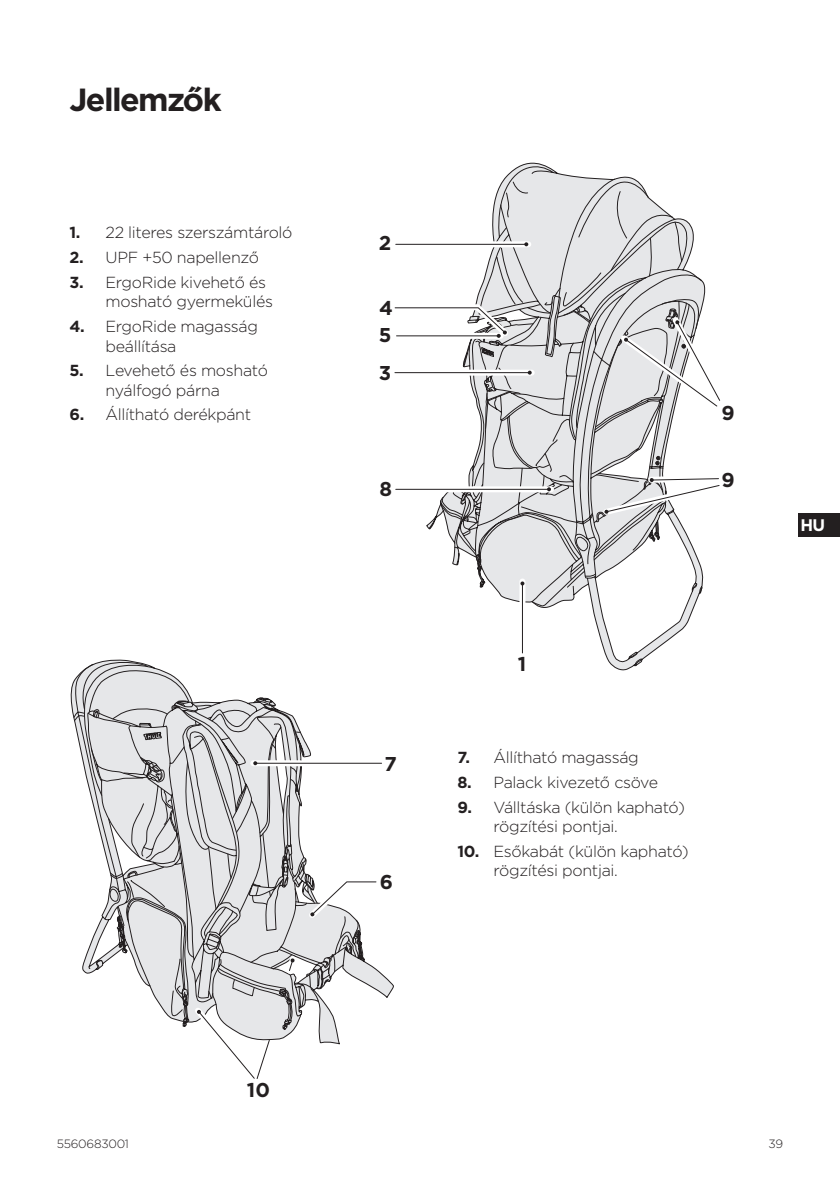
<style>
.page{position:relative;width:840px;height:1191px;background:#fff}
.page>*{position:absolute;margin:0;border:0;box-sizing:border-box;transform-origin:0 0}
.Heading{font:700 32px "Gotham";letter-spacing:-.05em;color:#231f20}
.t1{font:700 20px "Thule";color:#231f20}
.t2{font:700 16.8px "Thule";color:#fff}
.t3{font:300 16px/19.2px "Gotham";letter-spacing:-.02em;color:#231f20}
.t4{font:300 12px "Thule";letter-spacing:-.02em;color:#231f20}
.s1{font-weight:700}
</style>
<div class="page">
<div style="left:797px;top:513px;width:42px;height:23px;background:#231f20"></div>
<svg style="left:435px;top:171px;width:268px;height:495px"></svg>
<svg style="left:182px;top:762px;width:212px;height:283px"></svg>
<svg style="left:72px;top:659px;width:288px;height:360px"></svg>
<div style="left:519px;top:581px;width:6px;height:72px;background:#fff"></div>
<hr style="left:522px;top:583px;width:1px;height:70px;background:#231f20">
<svg style="left:520px;top:581px;width:4px;height:4px"></svg>
<svg style="left:395px;top:241px;width:133px;height:6px"></svg>
<hr style="left:395px;top:244px;width:131px;height:1px;background:#231f20">
<svg style="left:524px;top:242px;width:4px;height:4px"></svg>
<svg style="left:395px;top:370px;width:136px;height:6px"></svg>
<hr style="left:394px;top:372px;width:135px;height:1px;background:#231f20">
<svg style="left:527px;top:371px;width:4px;height:4px"></svg>
<svg style="left:394px;top:301px;width:119px;height:40px"></svg>
<svg style="left:253px;top:760px;width:128px;height:6px"></svg>
<hr style="left:255px;top:763px;width:126px;height:1px;background:#231f20">
<svg style="left:253px;top:761px;width:4px;height:4px"></svg>
<svg style="left:303px;top:875px;width:79px;height:48px"></svg>
<svg style="left:395px;top:486px;width:155px;height:6px"></svg>
<hr style="left:395px;top:489px;width:153px;height:1px;background:#231f20">
<svg style="left:546px;top:487px;width:4px;height:4px"></svg>
<svg style="left:615px;top:312px;width:106px;height:102px"></svg>
<svg style="left:598px;top:472px;width:122px;height:47px"></svg>
<svg style="left:282px;top:951px;width:18px;height:27px"></svg>
<svg style="left:189px;top:1002px;width:81px;height:77px"></svg>
<p class="Heading" style="left:69px;top:79px;width:153px">Jellemzők</p>
<p class="t3" style="left:69px;top:223px;width:224px"><span class="s1">1.</span> 22 literes szerszámtároló</p>
<p class="t3" style="left:69px;top:248px;width:191px"><span class="s1">2.</span> UPF +50 napellenző</p>
<p class="t3" style="left:105px;top:272px;width:169px;text-indent:-36px"><span class="s1">3.</span> ErgoRide kivehető és mosható gyermekülés</p>
<p class="t3" style="left:105px;top:317px;width:154px;text-indent:-36px"><span class="s1">4.</span> ErgoRide magasság beállítása</p>
<p class="t3" style="left:105px;top:361px;width:164px;text-indent:-36px"><span class="s1">5.</span> Levehető és mosható nyálfogó párna</p>
<p class="t3" style="left:69px;top:405px;width:183px"><span class="s1">6.</span> Állítható derékpánt</p>
<p class="t1" style="left:378px;top:231px;width:14px">2</p>
<p class="t1" style="left:379px;top:296px;width:15px">4</p>
<p class="t1" style="left:378px;top:323px;width:14px">5</p>
<p class="t1" style="left:378px;top:361px;width:14px">3</p>
<p class="t1" style="left:379px;top:477px;width:14px">8</p>
<p class="t1" style="left:721px;top:401px;width:15px">9</p>
<p class="t1" style="left:721px;top:468px;width:15px">9</p>
<p class="t1" style="left:384px;top:752px;width:14px">7</p>
<p class="t1" style="left:380px;top:870px;width:15px">6</p>
<p class="t1" style="left:517px;top:652px;width:10px">1</p>
<p class="t3" style="left:457px;top:747px;width:183px"><span class="s1">7.</span> Állítható magasság</p>
<p class="t3" style="left:457px;top:772px;width:202px"><span class="s1">8.</span> Palack kivezető csöve</p>
<p class="t3" style="left:493px;top:797px;width:193px;text-indent:-36px"><span class="s1">9.</span> Válltáska (külön kapható) rögzítési pontjai.</p>
<p class="t3" style="left:493px;top:841px;width:196px;text-indent:-36px"><span class="s1">10.</span> Esőkabát (külön kapható) rögzítési pontjai.</p>
<p class="t2" style="left:800px;top:515px;width:26px">HU</p>
<p class="t1" style="left:247px;top:1078px;width:25px">10</p>
<p class="t4" style="left:57px;top:1135px;width:74px">5560683001</p>
<p class="t4" style="left:768px;top:1135px;width:16px">39</p>
</div>
